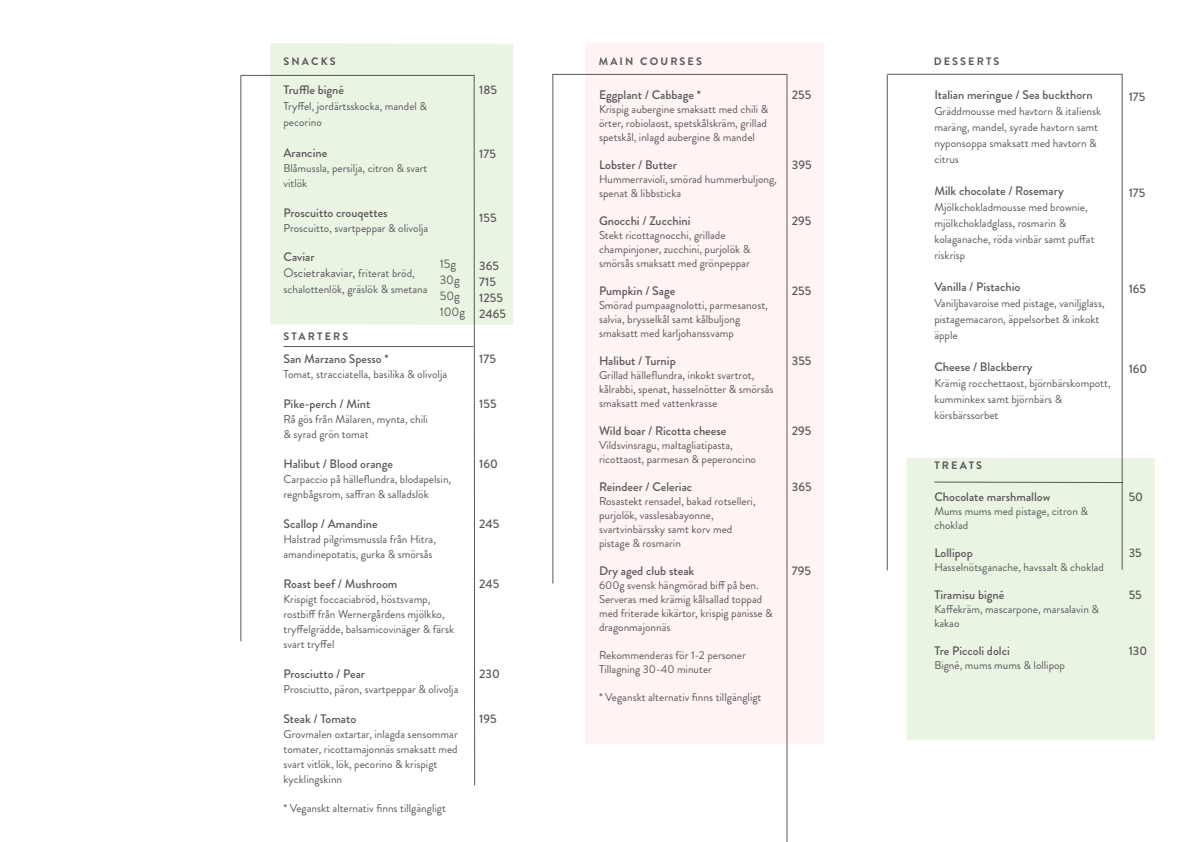
<style>
.page{position:relative;width:1191px;height:842px;background:#fff}
.page>*{position:absolute;margin:0;border:0;box-sizing:border-box;transform-origin:0 0}
.t1{font:500 12.4px/16px "Brandon Grotesque";color:#57585a}
.t2{font:12.4px/16px "Brandon Grotesque";color:#57585a}
.t3{font:500 12.3px "Brandon Grotesque";color:#57585a}
.t4{font:11.3px/14px "Brandon Grotesque";color:#57585a}
.t5{font:700 10.8px "Brandon Grotesque";letter-spacing:.2em;color:#57585a}
.s1{font-weight:500}
.s2{font-size:11.3px}
</style>
<div class="page">
<div style="left:270px;top:43px;width:243px;height:282px;background:#e9f5e2"></div>
<div style="left:585px;top:43px;width:239px;height:701px;background:#fff3f4"></div>
<div style="left:906px;top:458px;width:249px;height:282px;background:#e9f5e2"></div>
<hr style="left:241px;top:75px;width:233px;height:1px;background:#57585a">
<hr style="left:786px;top:74px;width:1px;height:768px;background:#57585a">
<hr style="left:887px;top:74px;width:235px;height:1px;background:#57585a">
<hr style="left:240px;top:75px;width:1px;height:566px;background:#57585a">
<hr style="left:552px;top:74px;width:234px;height:1px;background:#57585a">
<svg style="left:473px;top:74px;width:2px;height:712px"></svg>
<hr style="left:552px;top:74px;width:1px;height:509px;background:#57585a">
<svg style="left:934px;top:481px;width:190px;height:2px"></svg>
<hr style="left:1121px;top:74px;width:1px;height:496px;background:#57585a">
<hr style="left:886px;top:74px;width:1px;height:496px;background:#57585a">
<hr style="left:283px;top:346px;width:190px;height:1px;background:#57585a">
<p class="t5" style="left:283px;top:54px;width:54px">SNACKS</p>
<p class="t1" style="left:283px;top:82px;width:62px">Truffle bigné</p>
<p class="t4" style="left:283px;top:98px;width:145px;line-height:16px">Tryffel, jordärtsskocka, mandel &amp; pecorino</p>
<p class="t1" style="left:283px;top:145px;width:45px">Arancine</p>
<p class="t4" style="left:283px;top:160px;width:145px;line-height:15px">Blåmussla, persilja, citron &amp; svart vitlök</p>
<p class="t3" style="left:283px;top:204px;width:106px">Proscuitto crouqettes</p>
<p class="t4" style="left:283px;top:221px;width:146px">Proscuitto, svartpeppar &amp; olivolja</p>
<p class="t2" style="left:283px;top:249px;width:133px"><span class="s1">Caviar<br></span>Oscietrakaviar, <span class="s2">friterat bröd,</span></p>
<p class="t4" style="left:283px;top:282px;width:146px">schalottenlök, gräslök &amp; smetana</p>
<p class="t5" style="left:283px;top:329px;width:66px">STARTERS</p>
<p class="t2" style="left:440px;top:256px;width:27px">15g<br>30g<br>50g<br>100g</p>
<p class="t1" style="left:283px;top:351px;width:107px">San Marzano Spesso *</p>
<p class="t4" style="left:283px;top:367px;width:165px">Tomat, stracciatella, basilika &amp; olivolja</p>
<p class="t1" style="left:283px;top:396px;width:88px">Pike-perch / Mint</p>
<p class="t4" style="left:283px;top:411px;width:146px;line-height:15px">Rå gös från Mälaren, mynta, chili &amp; syrad grön tomat</p>
<p class="t1" style="left:283px;top:456px;width:111px">Halibut / Blood orange</p>
<p class="t4" style="left:283px;top:471px;width:169px;line-height:15px">Carpaccio på hälleflundra, blodapelsin, regnbågsrom, saffran &amp; salladslök</p>
<p class="t1" style="left:283px;top:516px;width:96px">Scallop / Amandine</p>
<p class="t4" style="left:283px;top:531px;width:154px;line-height:15px">Halstrad pilgrimsmussla från Hitra, amandinepotatis, gurka &amp; smörsås</p>
<p class="t1" style="left:283px;top:576px;width:115px">Roast beef / Mushroom</p>
<p class="t4" style="left:283px;top:591px;width:172px;line-height:15px">Krispigt foccaciabröd, höstsvamp, rostbiff från Wernergårdens mjölkko, tryffelgrädde, balsamicovinäger &amp; färsk svart tryffel</p>
<p class="t1" style="left:283px;top:666px;width:83px">Prosciutto / Pear</p>
<p class="t4" style="left:283px;top:682px;width:176px">Prosciutto, päron, svartpeppar &amp; olivolja</p>
<p class="t1" style="left:283px;top:711px;width:74px">Steak / Tomato</p>
<p class="t4" style="left:283px;top:726px;width:176px;line-height:15px">Grovmalen oxtartar, inlagda sensommar tomater, ricottamajonnäs smaksatt med svart vitlök, lök, pecorino &amp; krispigt kycklingskinn</p>
<p class="t4" style="left:283px;top:801px;width:164px">* Veganskt alternativ finns tillgängligt</p>
<p class="t1" style="left:479px;top:82px;width:19px">185</p>
<p class="t1" style="left:479px;top:146px;width:18px">175</p>
<p class="t1" style="left:479px;top:210px;width:19px">155</p>
<p class="t1" style="left:479px;top:258px;width:21px">365<br>715</p>
<p class="t1" style="left:479px;top:290px;width:25px">1255</p>
<p class="t1" style="left:479px;top:306px;width:28px">2465</p>
<p class="t1" style="left:479px;top:351px;width:18px">175</p>
<p class="t1" style="left:479px;top:396px;width:19px">155</p>
<p class="t1" style="left:479px;top:456px;width:20px">160</p>
<p class="t1" style="left:479px;top:516px;width:22px">245</p>
<p class="t1" style="left:479px;top:576px;width:22px">245</p>
<p class="t1" style="left:479px;top:666px;width:22px">230</p>
<p class="t1" style="left:479px;top:711px;width:19px">195</p>
<p class="t5" style="left:599px;top:54px;width:105px">MAIN COURSES</p>
<p class="t1" style="left:599px;top:87px;width:103px">Eggplant / Cabbage *</p>
<p class="t4" style="left:599px;top:103px;width:171px">Krispig aubergine smaksatt med chili &amp; örter, robiolaost, spetskålskräm, grillad spetskål, inlagd aubergine &amp; mandel</p>
<p class="t1" style="left:599px;top:157px;width:79px">Lobster / Butter</p>
<p class="t4" style="left:599px;top:173px;width:179px">Hummerravioli, smörad hummerbuljong, spenat &amp; libbsticka</p>
<p class="t1" style="left:599px;top:213px;width:93px">Gnocchi / Zucchini</p>
<p class="t4" style="left:599px;top:229px;width:153px">Stekt ricottagnocchi, grillade champinjoner, zucchini, purjolök &amp; smörsås smaksatt med grönpeppar</p>
<p class="t1" style="left:599px;top:283px;width:78px">Pumpkin / Sage</p>
<p class="t4" style="left:599px;top:299px;width:170px">Smörad pumpaagnolotti, parmesanost, salvia, brysselkål samt kålbuljong</p>
<p class="t4" style="left:599px;top:327px;width:136px">smaksatt med karljohanssvamp</p>
<p class="t1" style="left:599px;top:353px;width:78px">Halibut / Turnip</p>
<p class="t4" style="left:599px;top:369px;width:176px">Grillad hälleflundra, inkokt svartrot, kålrabbi, spenat, hasselnötter &amp; smörsås smaksatt med vattenkrasse</p>
<p class="t1" style="left:599px;top:423px;width:129px">Wild boar / Ricotta cheese</p>
<p class="t4" style="left:599px;top:439px;width:159px">Vildsvinsragu, maltagliatipasta, ricottaost, parmesan &amp; peperoncino</p>
<p class="t1" style="left:599px;top:479px;width:95px">Reindeer / Celeriac</p>
<p class="t4" style="left:599px;top:495px;width:158px">Rosastekt rensadel, bakad rotselleri, purjolök, vasslesabayonne, svartvinbärssky samt korv med pistage &amp; rosmarin</p>
<p class="t1" style="left:599px;top:563px;width:97px">Dry aged club steak</p>
<p class="t4" style="left:599px;top:579px;width:175px">600g svensk hängmörad biff på ben.<br>Serveras med krämig kålsallad toppad med friterade kikärtor, krispig panisse &amp; dragonmajonnäs</p>
<p class="t4" style="left:599px;top:649px;width:148px">Rekommenderas för 1-2 personer</p>
<p class="t4" style="left:599px;top:663px;width:114px">Tillagning 30-40 minuter</p>
<p class="t4" style="left:599px;top:691px;width:164px">* Veganskt alternativ finns tillgängligt</p>
<p class="t1" style="left:792px;top:87px;width:21px">255</p>
<p class="t1" style="left:792px;top:157px;width:21px">395</p>
<p class="t1" style="left:792px;top:213px;width:21px">295</p>
<p class="t1" style="left:792px;top:283px;width:21px">255</p>
<p class="t1" style="left:792px;top:353px;width:21px">355</p>
<p class="t1" style="left:792px;top:423px;width:21px">295</p>
<p class="t1" style="left:792px;top:479px;width:21px">365</p>
<p class="t1" style="left:792px;top:563px;width:21px">795</p>
<p class="t5" style="left:933px;top:54px;width:67px">DESSERTS</p>
<p class="t1" style="left:934px;top:87px;width:160px">Italian meringue / Sea buckthorn</p>
<p class="t4" style="left:934px;top:104px;width:168px;line-height:16px">Gräddmousse med havtorn &amp; italiensk maräng, mandel, syrade havtorn samt nyponsoppa smaksatt med havtorn &amp; citrus</p>
<p class="t1" style="left:934px;top:183px;width:131px">Milk chocolate / Rosemary</p>
<p class="t4" style="left:934px;top:200px;width:162px;line-height:16px">Mjölkchokladmousse med brownie, mjölkchokladglass, rosmarin &amp; kolaganache, röda vinbär samt puffat riskrisp</p>
<p class="t1" style="left:934px;top:279px;width:87px">Vanilla / Pistachio</p>
<p class="t4" style="left:934px;top:296px;width:172px;line-height:16px">Vaniljbavaroise med pistage, vaniljglass, pistagemacaron, äppelsorbet &amp; inkokt äpple</p>
<p class="t1" style="left:934px;top:359px;width:99px">Cheese / Blackberry</p>
<p class="t4" style="left:934px;top:377px;width:178px">Krämig rocchettaost, björnbärskompott,</p>
<p class="t4" style="left:934px;top:393px;width:129px">kumminkex samt björnbärs &amp;</p>
<p class="t4" style="left:934px;top:409px;width:66px">körsbärssorbet</p>
<p class="t5" style="left:934px;top:458px;width:49px">TREATS</p>
<p class="t1" style="left:934px;top:489px;width:117px">Chocolate marshmallow</p>
<p class="t4" style="left:934px;top:504px;width:155px">Mums mums med pistage, citron &amp; choklad</p>
<p class="t1" style="left:934px;top:545px;width:40px">Lollipop</p>
<p class="t4" style="left:934px;top:560px;width:171px">Hasselnötsganache, havssalt &amp; choklad</p>
<p class="t1" style="left:934px;top:587px;width:72px">Tiramisu bigné</p>
<p class="t4" style="left:934px;top:602px;width:166px">Kaffekräm, mascarpone, marsalavin &amp; kakao</p>
<p class="t1" style="left:934px;top:643px;width:77px">Tre Piccoli dolci</p>
<p class="t4" style="left:934px;top:658px;width:132px">Bigné, mums mums &amp; lollipop</p>
<p class="t1" style="left:1128px;top:89px;width:18px">175</p>
<p class="t1" style="left:1128px;top:185px;width:18px">175</p>
<p class="t1" style="left:1128px;top:281px;width:19px">165</p>
<p class="t1" style="left:1128px;top:361px;width:20px">160</p>
<p class="t1" style="left:1128px;top:489px;width:16px">50</p>
<p class="t1" style="left:1128px;top:545px;width:15px">35</p>
<p class="t1" style="left:1128px;top:587px;width:15px">55</p>
<p class="t1" style="left:1128px;top:643px;width:20px">130</p>
</div>
